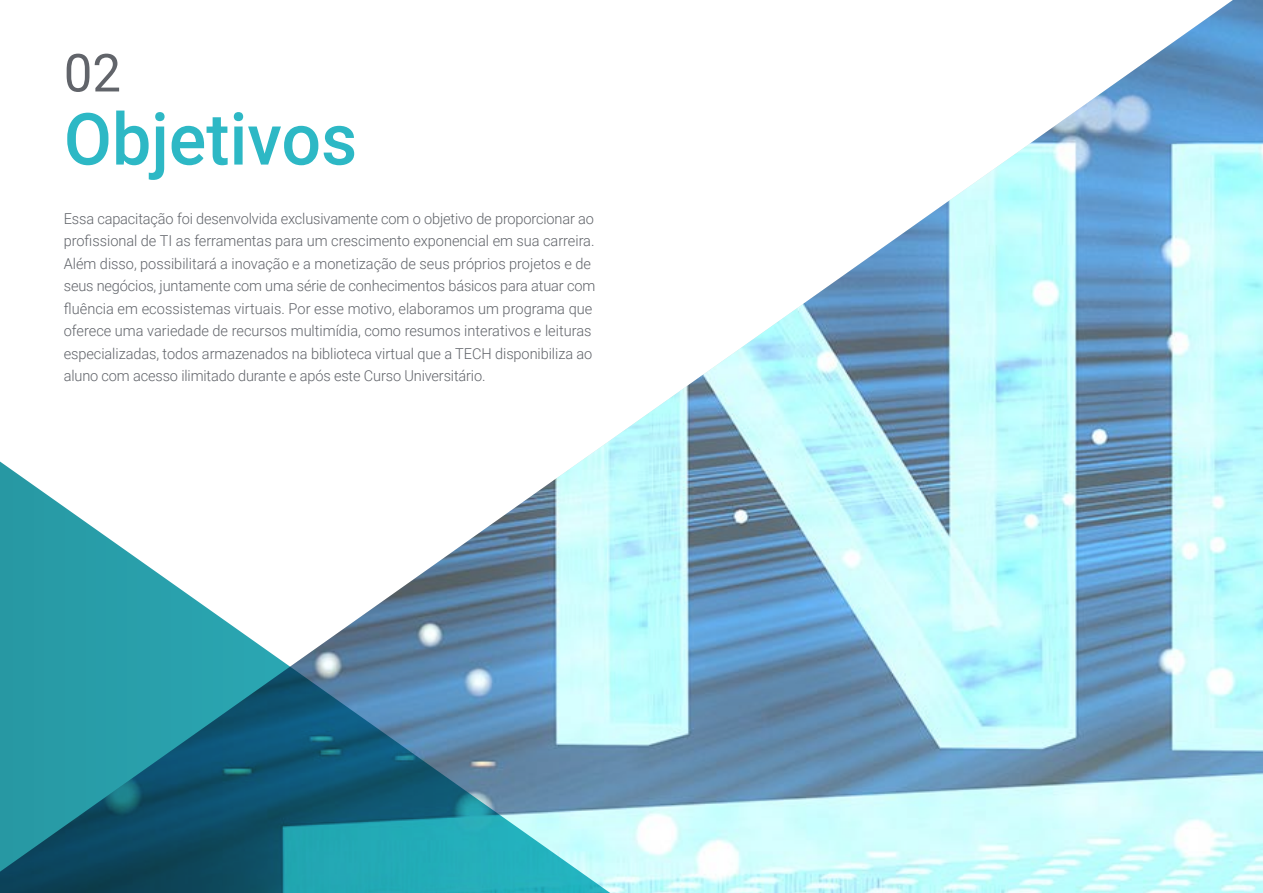
<style>
.page{position:relative;width:1263px;height:893px;background:#fff}
.page>*{position:absolute;margin:0;border:0;box-sizing:border-box;transform-origin:0 0}
.t1{font:500 72px "Roboto";color:#2db8c5}
.t2{font:52.5px "Roboto";color:#61646a}
.t3{font:300 15px/22.5px "Roboto";letter-spacing:-.005em;color:#61646a}
</style>
<div class="page">
<img style="left:602px;top:0;width:661px;height:893px">
<svg style="left:0;top:446px;width:640px;height:447px"></svg>
<h2 class="t2" style="left:64px;top:36px;width:59px">02</h2>
<h1 class="t1" style="left:64px;top:89px;width:295px">Objetivos</h1>
<p class="t3" style="left:64px;top:207px;width:533px">Essa capacitação foi desenvolvida exclusivamente com o objetivo de proporcionar ao profissional de TI as ferramentas para um crescimento exponencial em sua carreira.<br>Além disso, possibilitará a inovação e a monetização de seus próprios projetos e de seus negócios, juntamente com uma série de conhecimentos básicos para atuar com fluência em ecossistemas virtuais. Por esse motivo, elaboramos um programa que oferece uma variedade de recursos multimídia, como resumos interativos e leituras especializadas, todos armazenados na biblioteca virtual que a TECH disponibiliza ao aluno com acesso ilimitado durante e após este Curso Universitário.</p>
</div>
